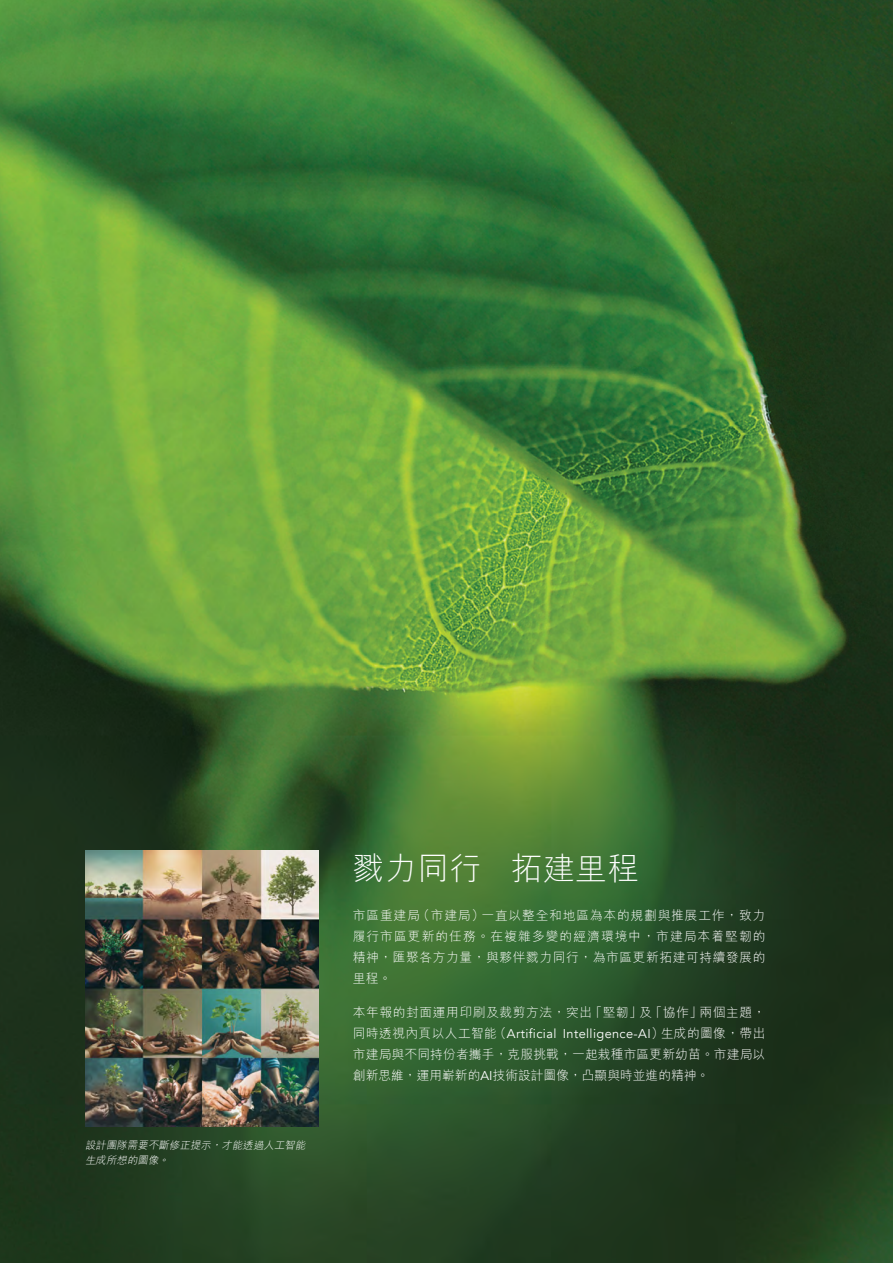
<style>
.page{position:relative;width:893px;height:1263px;background:#fff}
.page>*{position:absolute;margin:0;border:0;box-sizing:border-box;transform-origin:0 0}
.t1{font:300 31.5px "M Hei HK";letter-spacing:.025em;color:#fff}
.t2{font:300 12.75px/21px "M Hei HK";letter-spacing:.015em;color:#fff;text-align:justify}
.t3{font:italic 300 10.5px/15px "M Hei HK";color:#fff}
.s1{font-family:"Avenir";font-weight:400}
</style>
<div class="page">
<img style="left:0;top:0;width:893px;height:1263px">
<img style="left:85px;top:850px;width:234px;height:277px">
<p class="t3" style="left:85px;top:1137px;width:224px">設計團隊需要不斷修正提示，才能透過人工智能生成所想的圖像。</p>
<h1 class="t1" style="left:353px;top:846px;width:288px">戮力同行 拓建里程</h1>
<p class="t2" style="left:353px;top:904px;width:414px">市區重建局（市建局）一直以整全和地區為本的規劃與推展工作，致力履行市區更新的任務。在複雜多變的經濟環境中，市建局本着堅韌的精神，匯聚各方力量，與夥伴戮力同行，為市區更新拓建可持續發展的里程。</p>
<p class="t2" style="left:353px;top:1001px;width:414px">本年報的封面運用印刷及裁剪方法，突出「堅韌」及「協作」兩個主題，同時透視內頁以人工智能（<span class="s1">Artificial Intelligence-AI</span>）生成的圖像，帶出市建局與不同持份者攜手，克服挑戰，一起栽種市區更新幼苗。市建局以創新思維，運用嶄新的<span class="s1">AI</span>技術設計圖像，凸顯與時並進的精神。</p>
</div>
